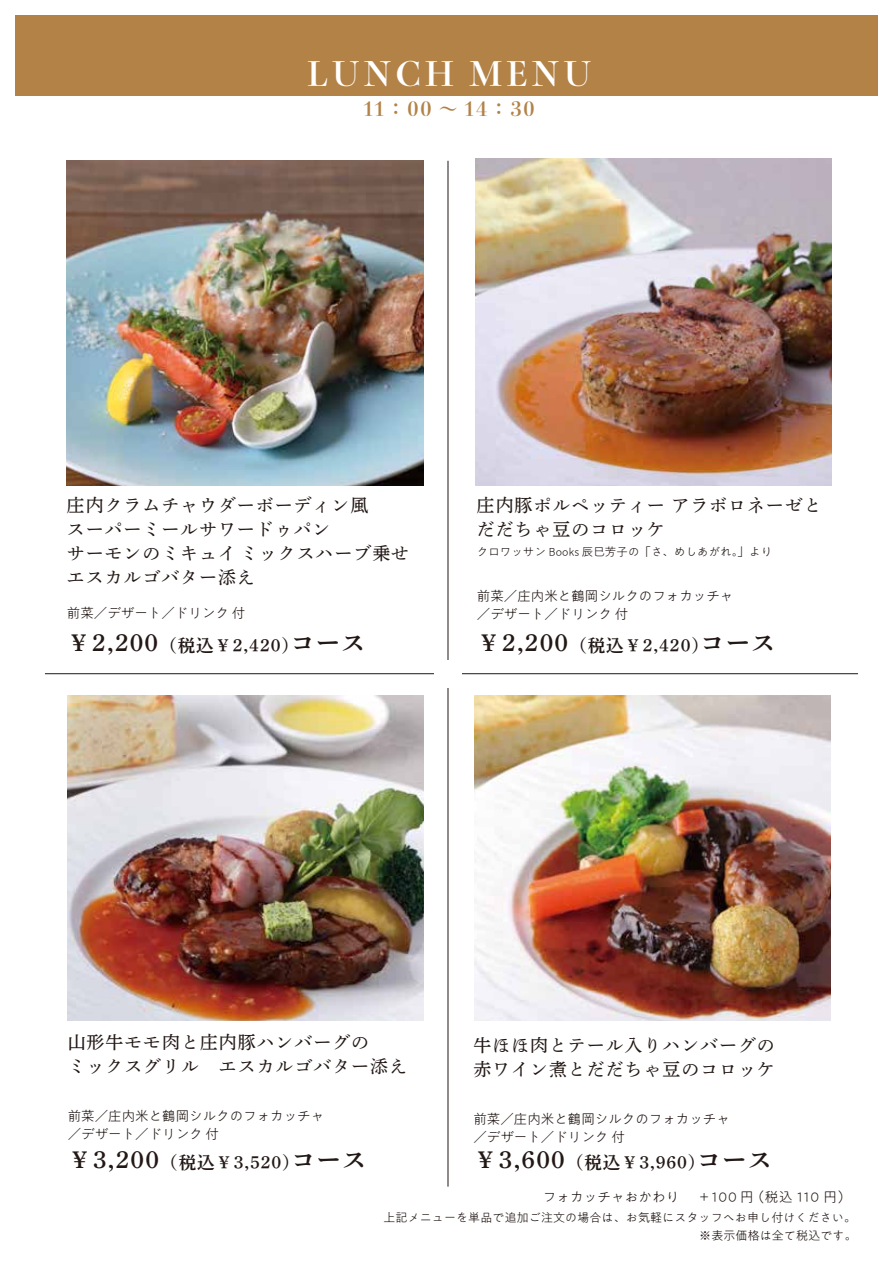
<style>
.page{position:relative;width:893px;height:1263px;background:#fff}
.page>*{position:absolute;margin:0;border:0;box-sizing:border-box;transform-origin:0 0}
.t1{font:33.3px "P Bunkyu Md Min Std N EB";letter-spacing:.1em;color:#fff}
.t2{font:19.5px "P Bunkyu Md Min Std N EB";letter-spacing:.1em;color:#b28247}
.t3{font:18px/24px "P Shuei Yobu Min Std N M";letter-spacing:.05em;color:#221815}
.t4{font:17.55px "P Shuei Yobu Min Std N B";letter-spacing:.05em;color:#221815}
.t5{font:300 13.5px/18px "PA1 Gothic Std N";color:#221815}
.t6{font:300 13.5px "PA1 Gothic Std";letter-spacing:.01em;color:#221815}
.t7{font:300 12px/18px "PA1 Gothic Std N";letter-spacing:.01em;color:#221815;text-align:right}
.t8{font:300 11.4px "PA1 Gothic Std N";letter-spacing:.01em;color:#221815}
.s1{font-size:24.15px}
</style>
<div class="page">
<img style="left:15px;top:15px;width:863px;height:1172px">
<h1 class="t1" style="left:307px;top:48px;width:286px">LUNCH MENU</h1>
<p class="t2" style="left:364px;top:94px;width:172px">11：00 ～ 14：30</p>
<p class="t3" style="left:67px;top:492px;width:344px">庄内クラムチャウダーボーディン風<br>スーパーミールサワードゥパン<br>サーモンのミキュイミックスハーブ乗せエスカルゴバター添え</p>
<p class="t5" style="left:67px;top:605px;width:180px">前菜／デザート／ドリンク 付</p>
<p class="t4" style="left:67px;top:633px;width:300px"><span class="s1">￥2,200</span>（税込￥2,420）<span class="s1">コース</span></p>
<p class="t3" style="left:477px;top:492px;width:346px">庄内豚ポルペッティー アラボロネーゼとだだちゃ豆のコロッケ</p>
<p class="t8" style="left:477px;top:545px;width:297px">クロワッサン Books 辰巳芳子の「さ、めしあがれ。」より</p>
<p class="t5" style="left:477px;top:588px;width:258px">前菜／庄内米と鶴岡シルクのフォカッチャ／デザート／ドリンク 付</p>
<p class="t4" style="left:477px;top:633px;width:300px"><span class="s1">￥2,200</span>（税込￥2,420）<span class="s1">コース</span></p>
<p class="t3" style="left:68px;top:1030px;width:341px">山形牛モモ肉と庄内豚ハンバーグの<br>ミックスグリル　エスカルゴバター添え</p>
<p class="t5" style="left:68px;top:1108px;width:258px">前菜／庄内米と鶴岡シルクのフォカッチャ／デザート／ドリンク 付</p>
<p class="t4" style="left:68px;top:1150px;width:300px"><span class="s1">￥3,200</span>（税込￥3,520）<span class="s1">コース</span></p>
<p class="t3" style="left:473px;top:1033px;width:303px">牛ほほ肉とテール入りハンバーグの赤ワイン煮とだだちゃ豆のコロッケ</p>
<p class="t5" style="left:473px;top:1111px;width:258px">前菜／庄内米と鶴岡シルクのフォカッチャ／デザート／ドリンク 付</p>
<p class="t4" style="left:473px;top:1150px;width:300px"><span class="s1">￥3,600</span>（税込￥3,960）<span class="s1">コース</span></p>
<p class="t6" style="left:543px;top:1189px;width:138px">フォカッチャおかわり</p>
<p class="t5" style="left:697px;top:1188px;width:156px">＋100 円（税込 110 円）</p>
<p class="t7" style="left:383px;top:1209px;width:475px">上記メニューを単品で追加ご注文の場合は、お気軽にスタッフへお申し付けください。※表示価格は全て税込です。</p>
</div>
